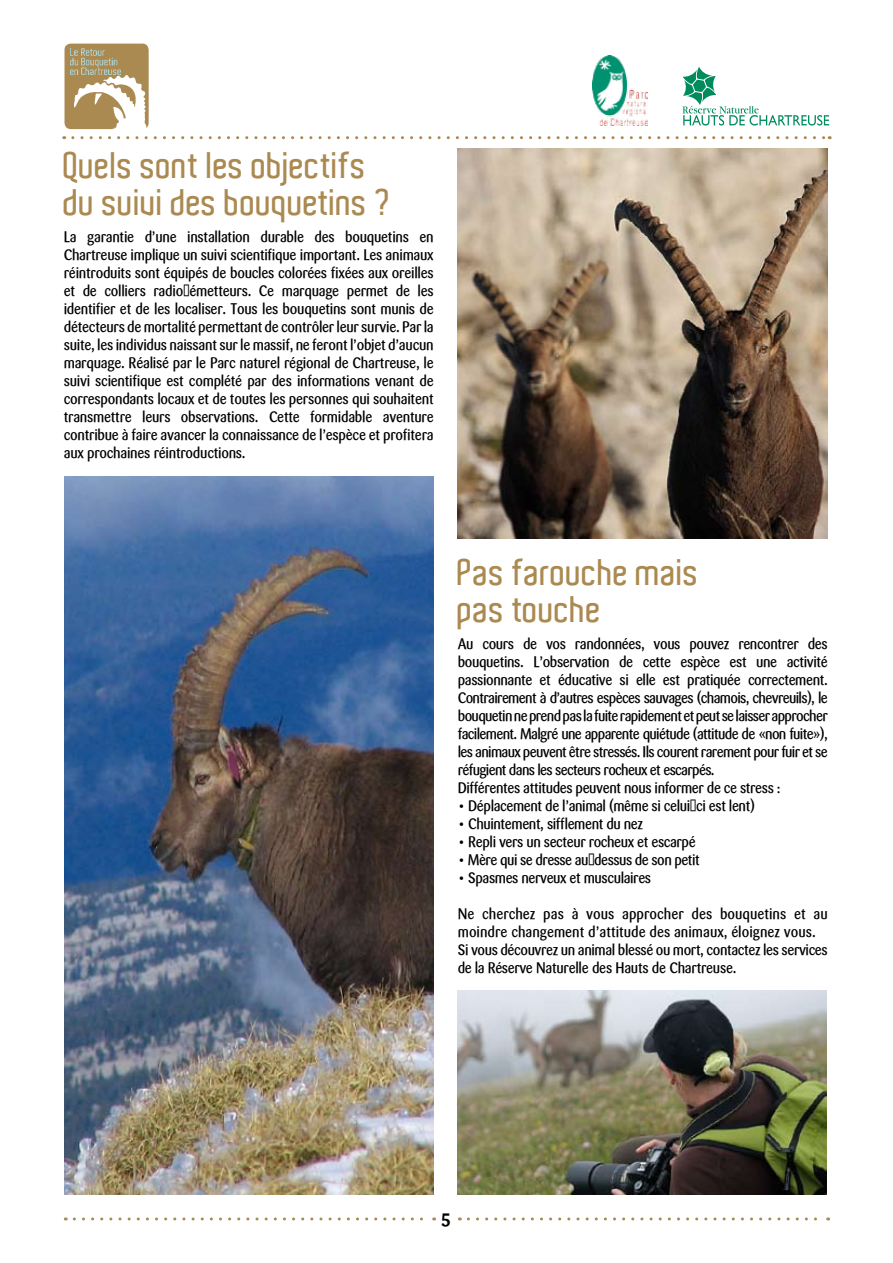
<style>
.page{position:relative;width:893px;height:1263px;background:#fff}
.page>*{position:absolute;margin:0;border:0;box-sizing:border-box;transform-origin:0 0}
.t1{font:600 36px/37.5px "Aldo";color:#ab8a51}
.t2{font:700 18px "Sari";color:#000}
.t3{font:500 15px/18px "Sari";letter-spacing:-.03em;color:#000;text-align:justify;scale:.9 1}
.t4{font:500 15px/18px "Sari";letter-spacing:-.05em;color:#000;scale:.9 1}
</style>
<div class="page">
<img style="left:65px;top:476px;width:369px;height:718px">
<div style="left:63px;top:42px;width:88px;height:89px;background:#ab8a51;border-radius:8px"></div>
<div style="left:61px;top:40px;width:92px;height:93px;border:4px solid #fff;border-radius:8px"></div>
<img style="left:71px;top:48px;width:49px;height:26px">
<img style="left:74px;top:75px;width:73px;height:55px">
<img style="left:593px;top:55px;width:55px;height:70px">
<svg style="left:682px;top:67px;width:147px;height:59px"></svg>
<svg style="left:73px;top:136px;width:757px;height:3px"></svg>
<svg style="left:74px;top:1217px;width:361px;height:3px"></svg>
<svg style="left:468px;top:1217px;width:361px;height:3px"></svg>
<img style="left:458px;top:149px;width:370px;height:390px">
<img style="left:458px;top:991px;width:369px;height:204px">
<h1 class="t1" style="left:64px;top:147px;width:329px">Quels sont les objectifs du suivi des bouquetins ?</h1>
<p class="t3" style="left:64px;top:228px;width:413px">La garantie d’une installation durable des bouquetins en Chartreuse implique un suivi scientifique important. Les animaux réintroduits sont équipés de boucles colorées fixées aux oreilles et de colliers radio-émetteurs. Ce marquage permet de les identifier et de les localiser. Tous les bouquetins sont munis de détecteurs de mortalité permettant de contrôler leur survie. Par la suite, les individus naissant sur le massif, ne feront l’objet d’aucun marquage. Réalisé par le Parc naturel régional de Chartreuse, le suivi scientifique est complété par des informations venant de correspondants locaux et de toutes les personnes qui souhaitent transmettre leurs observations. Cette formidable aventure contribue à faire avancer la connaissance de l’espèce et profitera aux prochaines réintroductions.</p>
<h1 class="t1" style="left:458px;top:553px;width:243px">Pas farouche mais pas touche</h1>
<p class="t4" style="left:458px;top:635px;width:413px">Au cours de vos randonnées, vous pouvez rencontrer des bouquetins. L’observation de cette espèce est une activité passionnante et éducative si elle est pratiquée correctement.<br>Contrairement à d’autres espèces sauvages (chamois, chevreuils), le bouquetin ne prend pas la fuite rapidement et peut se laisser approcher facilement. Malgré une apparente quiétude (attitude de «non fuite»), les animaux peuvent être stressés. Ils courent rarement pour fuir et se réfugient dans les secteurs rocheux et escarpés.<br>Différentes attitudes peuvent nous informer de ce stress :</p>
<p class="t3" style="left:458px;top:797px;width:332px">• Déplacement de l’animal (même si celui-ci est lent)</p>
<p class="t3" style="left:458px;top:815px;width:207px">• Chuintement, sifflement du nez</p>
<p class="t3" style="left:458px;top:833px;width:266px">• Repli vers un secteur rocheux et escarpé</p>
<p class="t3" style="left:458px;top:851px;width:270px">• Mère qui se dresse au-dessus de son petit</p>
<p class="t3" style="left:458px;top:869px;width:216px">• Spasmes nerveux et musculaires</p>
<p class="t3" style="left:458px;top:905px;width:413px;text-align:left">Ne cherchez pas à vous approcher des bouquetins et au moindre changement d’attitude des animaux, éloignez vous.<br>Si vous découvrez un animal blessé ou mort, contactez les services de la Réserve Naturelle des Hauts de Chartreuse.</p>
<p class="t2" style="left:441px;top:1206px;width:11px">5</p>
</div>
